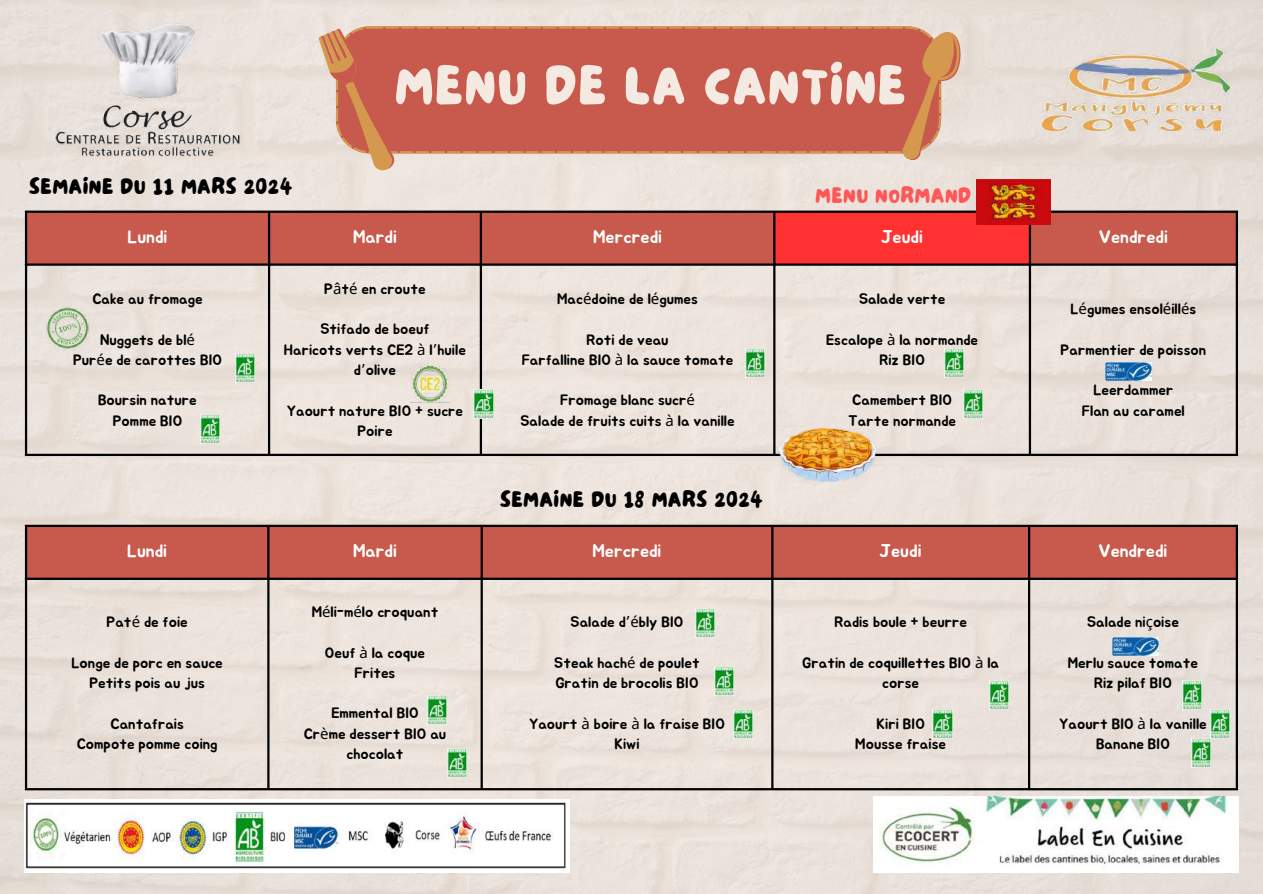
<style>
.page{position:relative;width:1263px;height:894px;background:#fff}
.page>*{position:absolute;margin:0;border:0;box-sizing:border-box;transform-origin:0 0}
.t1{font:55.05px "NF Lepetitcochon Regular";letter-spacing:.05em;color:#f4eae1}
.t2{font:22.05px "NF Lepetitcochon Regular";letter-spacing:.05em;color:#000}
.t3{font:22.05px "NF Lepetitcochon Regular";letter-spacing:.05em;color:#ff5757}
.t4{font:18px "Jua";color:#fff}
.t5{font:15px/20.2px "Jua";color:#000;text-align:center}
.s1{font-family:"Noto Sans"}
.s2{font-family:"Noto Sans Gurmukhi"}
</style>
<div class="page">
<div style="left:0;top:0;width:1263px;height:893px;background:#ebe2db"></div>
<div style="left:336px;top:26px;width:605px;height:127px;background:#c75a4c"></div>
<svg style="left:893px;top:27px;width:75px;height:138px"></svg>
<svg style="left:315px;top:27px;width:86px;height:147px"></svg>
<div style="left:27px;top:213px;width:1209px;height:50px;background:#c75a4c"></div>
<div style="left:774px;top:211px;width:256px;height:54px;background:#ff3131"></div>
<hr style="left:25px;top:213px;width:2px;height:240px;background:#000">
<hr style="left:268px;top:213px;width:2px;height:240px;background:#000">
<hr style="left:480px;top:213px;width:2px;height:240px;background:#000">
<hr style="left:773px;top:213px;width:2px;height:240px;background:#000">
<hr style="left:1029px;top:213px;width:2px;height:240px;background:#000">
<hr style="left:1236px;top:213px;width:2px;height:240px;background:#000">
<hr style="left:25px;top:210px;width:1213px;height:3px;background:#000">
<hr style="left:25px;top:263px;width:1213px;height:3px;background:#000">
<hr style="left:25px;top:453px;width:1213px;height:3px;background:#000">
<img style="left:410px;top:362px;width:40px;height:40px">
<div style="left:27px;top:527px;width:1209px;height:50px;background:#c75a4c"></div>
<hr style="left:25px;top:527px;width:2px;height:260px;background:#000">
<hr style="left:267px;top:527px;width:2px;height:260px;background:#000">
<hr style="left:481px;top:527px;width:2px;height:260px;background:#000">
<hr style="left:771px;top:527px;width:2px;height:260px;background:#000">
<hr style="left:1028px;top:527px;width:2px;height:260px;background:#000">
<hr style="left:1236px;top:527px;width:2px;height:260px;background:#000">
<hr style="left:25px;top:524px;width:1213px;height:3px;background:#000">
<hr style="left:25px;top:577px;width:1213px;height:2px;background:#000">
<hr style="left:25px;top:787px;width:1213px;height:3px;background:#000">
<img style="left:201px;top:414px;width:19px;height:29px">
<img style="left:25px;top:799px;width:544px;height:73px">
<img style="left:874px;top:795px;width:364px;height:77px">
<img style="left:1042px;top:48px;width:188px;height:82px">
<img style="left:43px;top:18px;width:209px;height:148px">
<img style="left:36px;top:297px;width:57px;height:56px">
<img style="left:236px;top:353px;width:19px;height:29px">
<img style="left:963px;top:389px;width:20px;height:29px">
<img style="left:945px;top:348px;width:19px;height:29px">
<img style="left:745px;top:348px;width:19px;height:29px">
<img style="left:428px;top:695px;width:19px;height:28px">
<img style="left:447px;top:748px;width:20px;height:29px">
<img style="left:695px;top:608px;width:19px;height:29px">
<img style="left:714px;top:666px;width:19px;height:29px">
<img style="left:733px;top:709px;width:20px;height:29px">
<img style="left:933px;top:709px;width:19px;height:29px">
<img style="left:989px;top:680px;width:20px;height:29px">
<img style="left:1211px;top:709px;width:19px;height:29px">
<img style="left:1192px;top:738px;width:19px;height:29px">
<img style="left:1182px;top:680px;width:19px;height:29px">
<img style="left:1105px;top:362px;width:47px;height:18px">
<img style="left:1112px;top:637px;width:47px;height:18px">
<img style="left:474px;top:389px;width:19px;height:29px">
<img style="left:780px;top:428px;width:95px;height:53px">
<img style="left:976px;top:179px;width:74px;height:45px">
<h2 class="t2" style="left:29px;top:171px;width:265px">SEMAINE DU 11 MARS 2024</h2>
<h1 class="t1" style="left:395px;top:48px;width:511px">MENU DE LA CANTINE</h1>
<h2 class="t3" style="left:815px;top:180px;width:157px">MENU NORMAND</h2>
<p class="t4" style="left:128px;top:229px;width:41px">Lundi</p>
<p class="t4" style="left:353px;top:229px;width:45px">Mardi</p>
<p class="t4" style="left:593px;top:229px;width:70px">Mercredi</p>
<p class="t4" style="left:881px;top:229px;width:43px">Jeudi</p>
<p class="t4" style="left:1099px;top:229px;width:70px">Vendredi</p>
<p class="t5" style="left:92px;top:289px;width:112px">Cake au fromage</p>
<p class="t5" style="left:73px;top:330px;width:150px">Nuggets de bl<span class="s1">é<br></span>Pur<span class="s1">é</span>e de carottes BIO</p>
<p class="t5" style="left:98px;top:390px;width:100px">Boursin nature<br>Pomme BIO</p>
<p class="t5" style="left:324px;top:279px;width:103px">P<span class="s1">â</span>t<span class="s1">é</span> en croute</p>
<p class="t5" style="left:284px;top:320px;width:183px">Stifado de boeuf<br>Haricots verts CE2 <span class="s1">à</span> l<span class="s2">’</span>huile d<span class="s2">’</span>olive</p>
<p class="t5" style="left:287px;top:401px;width:178px">Yaourt nature BIO + sucre<br>Poire</p>
<p class="t5" style="left:557px;top:289px;width:142px">Mac<span class="s1">é</span>doine de l<span class="s1">é</span>gumes</p>
<p class="t5" style="left:522px;top:330px;width:213px">Roti de veau<br>Farfalline BIO <span class="s1">à</span> la sauce tomate</p>
<p class="t5" style="left:520px;top:390px;width:216px">Fromage blanc sucr<span class="s1">é<br></span>Salade de fruits cuits <span class="s1">à</span> la vanille</p>
<h2 class="t2" style="left:500px;top:484px;width:264px">SEMAINE DU 18 MARS 2024</h2>
<p class="t5" style="left:859px;top:289px;width:88px">Salade verte</p>
<p class="t5" style="left:826px;top:330px;width:154px">Escalope <span class="s1">à</span> la normande<br>Riz BIO</p>
<p class="t5" style="left:848px;top:390px;width:109px;text-align:left">Camembert BIO<br>Tarte normande</p>
<p class="t5" style="left:1070px;top:299px;width:127px">L<span class="s1">é</span>gumes ensol<span class="s1">é</span>ill<span class="s1">é</span>s</p>
<p class="t5" style="left:1061px;top:340px;width:147px">Parmentier de poisson</p>
<p class="t5" style="left:1082px;top:380px;width:104px">Leerdammer<br>Flan au caramel</p>
<p class="t4" style="left:127px;top:543px;width:41px">Lundi</p>
<p class="t4" style="left:353px;top:543px;width:45px">Mardi</p>
<p class="t4" style="left:593px;top:543px;width:70px">Mercredi</p>
<p class="t4" style="left:880px;top:543px;width:43px">Jeudi</p>
<p class="t4" style="left:1098px;top:543px;width:70px">Vendredi</p>
<p class="t5" style="left:107px;top:612px;width:83px">Pat<span class="s1">é</span> de foie</p>
<p class="t5" style="left:71px;top:653px;width:153px">Longe de porc en sauce<br>Petits pois au jus</p>
<p class="t5" style="left:77px;top:713px;width:142px">Cantafrais<br>Compote pomme coing</p>
<p class="t5" style="left:312px;top:602px;width:128px">M<span class="s1">é</span>li-m<span class="s1">é</span>lo croquant</p>
<p class="t5" style="left:325px;top:642px;width:102px">Oeuf <span class="s1">à</span> la coque<br>Frites</p>
<p class="t5" style="left:304px;top:703px;width:144px">Emmental BIO<br>Cr<span class="s1">è</span>me dessert BIO au chocolat</p>
<p class="t5" style="left:571px;top:612px;width:114px">Salade d<span class="s2">’</span><span class="s1">é</span>bly BIO</p>
<p class="t5" style="left:554px;top:653px;width:147px;text-align:left">Steak hach<span class="s1">é</span> de poulet<br>Gratin de brocolis BIO</p>
<p class="t5" style="left:529px;top:713px;width:197px">Yaourt <span class="s1">à</span> boire <span class="s1">à</span> la fraise BIO<br>Kiwi</p>
<p class="t5" style="left:834px;top:612px;width:134px">Radis boule + beurre</p>
<p class="t5" style="left:802px;top:653px;width:198px">Gratin de coquillettes BIO <span class="s1">à</span> la corse</p>
<p class="t5" style="left:855px;top:713px;width:92px">Kiri BIO<br>Mousse fraise</p>
<p class="t5" style="left:1087px;top:612px;width:93px">Salade ni<span class="s1">ç</span>oise</p>
<p class="t5" style="left:1068px;top:653px;width:132px">Merlu sauce tomate<br>Riz pilaf BIO</p>
<p class="t5" style="left:1059px;top:713px;width:149px">Yaourt BIO <span class="s1">à</span> la vanille<br>Banane BIO</p>
</div>
